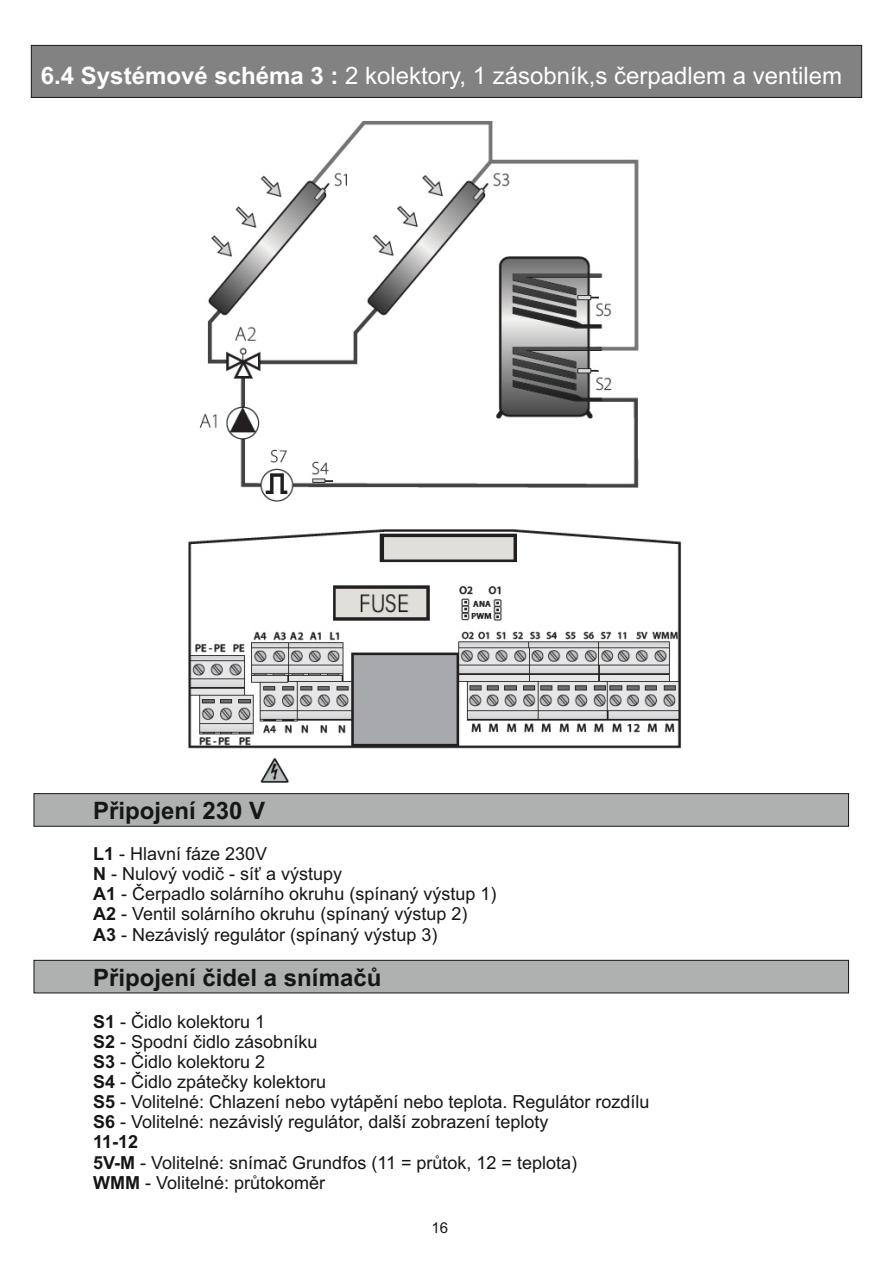
<style>
.page{position:relative;width:893px;height:1263px;background:#fff}
.page>*{position:absolute;margin:0;border:0;box-sizing:border-box;transform-origin:0 0}
.t1{font:24px "Arial";color:#fff}
.t2{font:700 24px "Arial";color:#151616}
.t3{font:18px/20.1px "Arial";color:#151616}
.t4{font:15px "Arial";color:#151616}
.s1{font-weight:700}
</style>
<div class="page">
<svg style="left:33px;top:959px;width:816px;height:35px;background:#a9aaaa"></svg>
<svg style="left:33px;top:793px;width:816px;height:34px;background:#a6a7a7"></svg>
<div style="left:30px;top:45px;width:832px;height:53px;background:#818281"></div>
<img style="left:188px;top:121px;width:494px;height:662px">
<h1 class="t1" style="left:41px;top:67px;width:803px"><span class="s1">6.4 Systémové schéma 3 :</span> 2 kolektory, 1 zásobník,s čerpadlem a ventilem</h1>
<h1 class="t2" style="left:93px;top:801px;width:174px">Připojení 230 V</h1>
<p class="t3" style="left:93px;top:845px;width:405px"><span class="s1">L1</span> - Hlavní fáze 230V<br><span class="s1">N</span> - Nulový vodič - síť a výstupy<br><span class="s1">A1</span> - Čerpadlo solárního okruhu (spínaný výstup 1)<br><span class="s1">A2</span> - Ventil solárního okruhu (spínaný výstup 2)<br><span class="s1">A3</span> - Nezávislý regulátor (spínaný výstup 3)</p>
<h1 class="t2" style="left:93px;top:969px;width:290px">Připojení čidel a snímačů</h1>
<p class="t3" style="left:93px;top:1013px;width:558px"><span class="s1">S1</span> - Čidlo kolektoru 1<br><span class="s1">S2</span> - Spodní čidlo zásobníku<br><span class="s1">S3</span> - Čidlo kolektoru 2<br><span class="s1">S4</span> - Čidlo zpátečky kolektoru<br><span class="s1">S5</span> - Volitelné: Chlazení nebo vytápění nebo teplota. Regulátor rozdílu <span class="s1">S6</span> - Volitelné: nezávislý regulátor, další zobrazení teploty<br><span class="s1">11-12<br>5V-M</span> - Volitelné: snímač Grundfos (11 = průtok, 12 = teplota)<br><span class="s1">WMM</span> - Volitelné: průtokoměr</p>
<p class="t4" style="left:431px;top:1222px;width:18px">16</p>
</div>
